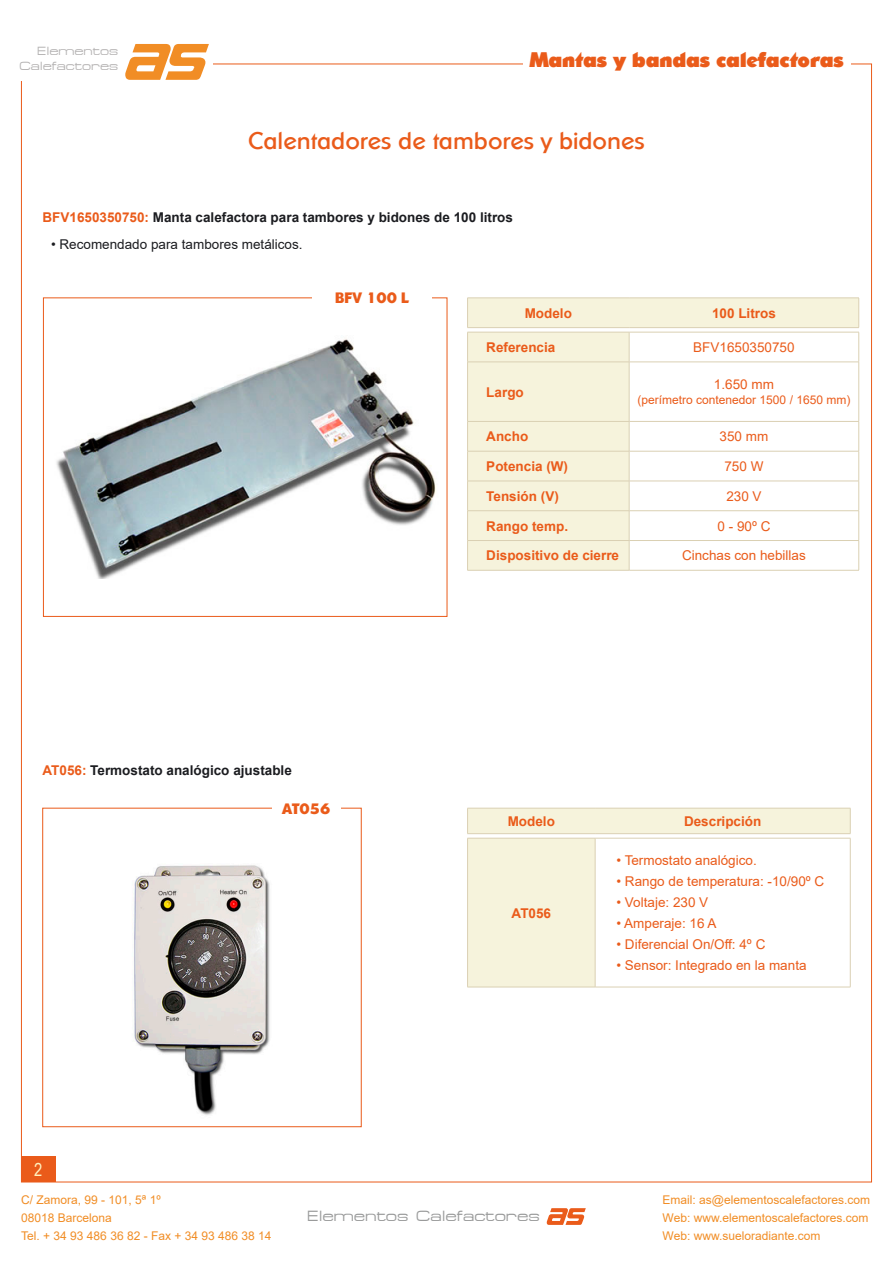
<style>
.page{position:relative;width:893px;height:1263px;background:#fff}
.page>*{position:absolute;margin:0;border:0;box-sizing:border-box;transform-origin:0 0}
.t1{font:24px "Sharnay";color:#ea5b1a}
.t2{font:900 21px "Sharnay";color:#ea5b1a}
.t3{font:18px "Arial Narrow";color:#fff1bf}
.t4{font:15px "Federation";color:#9a9b9b}
.t5{font:800 15px "Sharnay";color:#ea5b1a}
.t6{font:13.5px "Arial";color:#ea5b1a}
.t7{font:700 13.5px "Arial";color:#ea5b1a}
.t8{font:700 13.5px "Arial";color:#1b1c20}
.t9{font:13.5px "Arial";color:#1b1c20}
.t10{font:12px/18px "Arial";color:#f18d25}
.t11{font:12px "Arial";color:#ea5b1a}
.t12{font:12px/14.4px "Federation";color:#b4b2b2;text-align:right}
.s1{color:#ea5b1a}
</style>
<div class="page">
<div style="left:21px;top:1157px;width:34px;height:25px;background:#ea5b1a"></div>
<svg style="left:547px;top:1208px;width:39px;height:17px"></svg>
<svg style="left:125px;top:44px;width:84px;height:36px"></svg>
<img style="left:56px;top:339px;width:380px;height:240px">
<div style="left:43px;top:298px;width:404px;height:319px;border:1px solid #ea5b1a"></div>
<svg style="left:468px;top:299px;width:391px;height:271px"></svg>
<hr style="left:467px;top:298px;width:162px;height:1px;background:#dad0b3">
<svg style="left:467px;top:299px;width:1px;height:28px"></svg>
<hr style="left:629px;top:298px;width:230px;height:1px;background:#dad0b3">
<svg style="left:858px;top:299px;width:1px;height:28px"></svg>
<hr style="left:467px;top:327px;width:162px;height:1px;background:#dad0b3">
<hr style="left:629px;top:327px;width:230px;height:1px;background:#dad0b3">
<hr style="left:467px;top:332px;width:162px;height:1px;background:#dad0b3">
<hr style="left:467px;top:332px;width:1px;height:30px;background:#dad0b3">
<hr style="left:629px;top:332px;width:230px;height:1px;background:#dad0b3">
<hr style="left:629px;top:332px;width:1px;height:30px;background:#dad0b3">
<hr style="left:858px;top:332px;width:1px;height:30px;background:#dad0b3">
<hr style="left:467px;top:362px;width:162px;height:1px;background:#dad0b3">
<hr style="left:467px;top:362px;width:1px;height:59px;background:#dad0b3">
<hr style="left:629px;top:362px;width:230px;height:1px;background:#dad0b3">
<hr style="left:629px;top:362px;width:1px;height:59px;background:#dad0b3">
<hr style="left:858px;top:362px;width:1px;height:59px;background:#dad0b3">
<hr style="left:467px;top:421px;width:162px;height:1px;background:#dad0b3">
<svg style="left:467px;top:422px;width:1px;height:29px"></svg>
<hr style="left:629px;top:421px;width:230px;height:1px;background:#dad0b3">
<svg style="left:629px;top:422px;width:1px;height:29px"></svg>
<svg style="left:858px;top:422px;width:1px;height:29px"></svg>
<hr style="left:467px;top:451px;width:162px;height:1px;background:#dad0b3">
<hr style="left:467px;top:451px;width:1px;height:30px;background:#dad0b3">
<hr style="left:629px;top:451px;width:230px;height:1px;background:#dad0b3">
<hr style="left:629px;top:451px;width:1px;height:30px;background:#dad0b3">
<hr style="left:858px;top:451px;width:1px;height:30px;background:#dad0b3">
<hr style="left:467px;top:481px;width:162px;height:1px;background:#dad0b3">
<hr style="left:629px;top:481px;width:230px;height:1px;background:#dad0b3">
<hr style="left:467px;top:510px;width:162px;height:1px;background:#dad0b3">
<hr style="left:629px;top:510px;width:230px;height:1px;background:#dad0b3">
<hr style="left:467px;top:540px;width:162px;height:1px;background:#dad0b3">
<svg style="left:467px;top:482px;width:1px;height:88px"></svg>
<hr style="left:629px;top:540px;width:230px;height:1px;background:#dad0b3">
<svg style="left:629px;top:481px;width:1px;height:89px"></svg>
<svg style="left:858px;top:481px;width:1px;height:89px"></svg>
<hr style="left:467px;top:570px;width:162px;height:1px;background:#dad0b3">
<hr style="left:629px;top:570px;width:230px;height:1px;background:#dad0b3">
<svg style="left:468px;top:809px;width:382px;height:178px"></svg>
<hr style="left:467px;top:838px;width:128px;height:1px;background:#dad0b3">
<hr style="left:467px;top:838px;width:1px;height:149px;background:#dad0b3">
<hr style="left:595px;top:838px;width:255px;height:1px;background:#dad0b3">
<hr style="left:595px;top:838px;width:1px;height:149px;background:#dad0b3">
<hr style="left:850px;top:838px;width:1px;height:149px;background:#dad0b3">
<hr style="left:467px;top:987px;width:128px;height:1px;background:#dad0b3">
<hr style="left:595px;top:987px;width:255px;height:1px;background:#dad0b3">
<hr style="left:467px;top:808px;width:128px;height:1px;background:#dad0b3">
<svg style="left:467px;top:808px;width:1px;height:25px"></svg>
<hr style="left:595px;top:808px;width:255px;height:1px;background:#dad0b3">
<svg style="left:850px;top:808px;width:1px;height:25px"></svg>
<hr style="left:467px;top:833px;width:128px;height:1px;background:#dad0b3">
<hr style="left:595px;top:833px;width:255px;height:1px;background:#dad0b3">
<div style="left:313px;top:289px;width:119px;height:17px;background:#fff"></div>
<img style="left:134px;top:865px;width:136px;height:250px">
<p class="t12" style="left:19px;top:44px;width:100px">Elementos<br>Calefactores</p>
<h2 class="t2" style="left:530px;top:47px;width:316px">Mantas y bandas calefactoras</h2>
<h1 class="t1" style="left:248px;top:128px;width:398px">Calentadores de tambores y bidones</h1>
<p class="t8" style="left:43px;top:208px;width:472px"><span class="s1">BFV1650350750:</span> Manta calefactora para tambores y bidones de 100 litros</p>
<p class="t9" style="left:51px;top:235px;width:253px">• Recomendado para tambores metálicos.</p>
<p class="t5" style="left:335px;top:289px;width:75px">BFV 100 L</p>
<p class="t7" style="left:525px;top:303px;width:49px">Modelo</p>
<p class="t7" style="left:712px;top:303px;width:65px">100 Litros</p>
<p class="t7" style="left:486px;top:338px;width:71px">Referencia</p>
<p class="t6" style="left:693px;top:338px;width:103px">BFV1650350750</p>
<p class="t7" style="left:486px;top:382px;width:39px">Largo</p>
<p class="t6" style="left:714px;top:375px;width:62px">1.650 mm</p>
<p class="t11" style="left:638px;top:391px;width:214px">(perímetro contenedor 1500 / 1650 mm)</p>
<p class="t7" style="left:486px;top:427px;width:43px">Ancho</p>
<p class="t6" style="left:720px;top:427px;width:50px">350 mm</p>
<p class="t7" style="left:486px;top:457px;width:83px">Potencia (W)</p>
<p class="t6" style="left:724px;top:457px;width:41px">750 W</p>
<p class="t7" style="left:486px;top:486px;width:74px">Tensión (V)</p>
<p class="t6" style="left:726px;top:487px;width:37px">230 V</p>
<p class="t7" style="left:486px;top:516px;width:83px">Rango temp.</p>
<p class="t6" style="left:717px;top:516px;width:54px">0 - 90º C</p>
<p class="t7" style="left:486px;top:546px;width:134px">Dispositivo de cierre</p>
<p class="t6" style="left:682px;top:546px;width:125px">Cinchas con hebillas</p>
<p class="t8" style="left:43px;top:761px;width:251px"><span class="s1">AT056:</span> Termostato analógico ajustable</p>
<p class="t5" style="left:282px;top:799px;width:50px">AT056</p>
<h3 class="t3" style="left:34px;top:1156px;width:10px">2</h3>
<p class="t7" style="left:508px;top:811px;width:49px">Modelo</p>
<p class="t7" style="left:684px;top:811px;width:79px">Descripción</p>
<p class="t7" style="left:512px;top:903px;width:41px">AT056</p>
<p class="t6" style="left:616px;top:851px;width:142px">• Termostato analógico.</p>
<p class="t6" style="left:616px;top:872px;width:209px">• Rango de temperatura: -10/90º C</p>
<p class="t6" style="left:616px;top:893px;width:93px">• Voltaje: 230 V</p>
<p class="t6" style="left:616px;top:914px;width:102px">• Amperaje: 16 A</p>
<p class="t6" style="left:616px;top:935px;width:150px">• Diferencial On/Off: 4º C</p>
<p class="t6" style="left:616px;top:956px;width:192px">• Sensor: Integrado en la manta</p>
<p class="t10" style="left:21px;top:1190px;width:252px">C/ Zamora, 99 - 101, 5ª 1º<br>08018 Barcelona<br>Tel. + 34 93 486 36 82 - Fax + 34 93 486 38 14</p>
<p class="t10" style="left:663px;top:1190px;width:209px">Email: as@elementoscalefactores.com<br>Web: www.elementoscalefactores.com<br>Web: www.sueloradiante.com</p>
<p class="t4" style="left:307px;top:1207px;width:234px">Elementos Calefactores</p>
</div>
